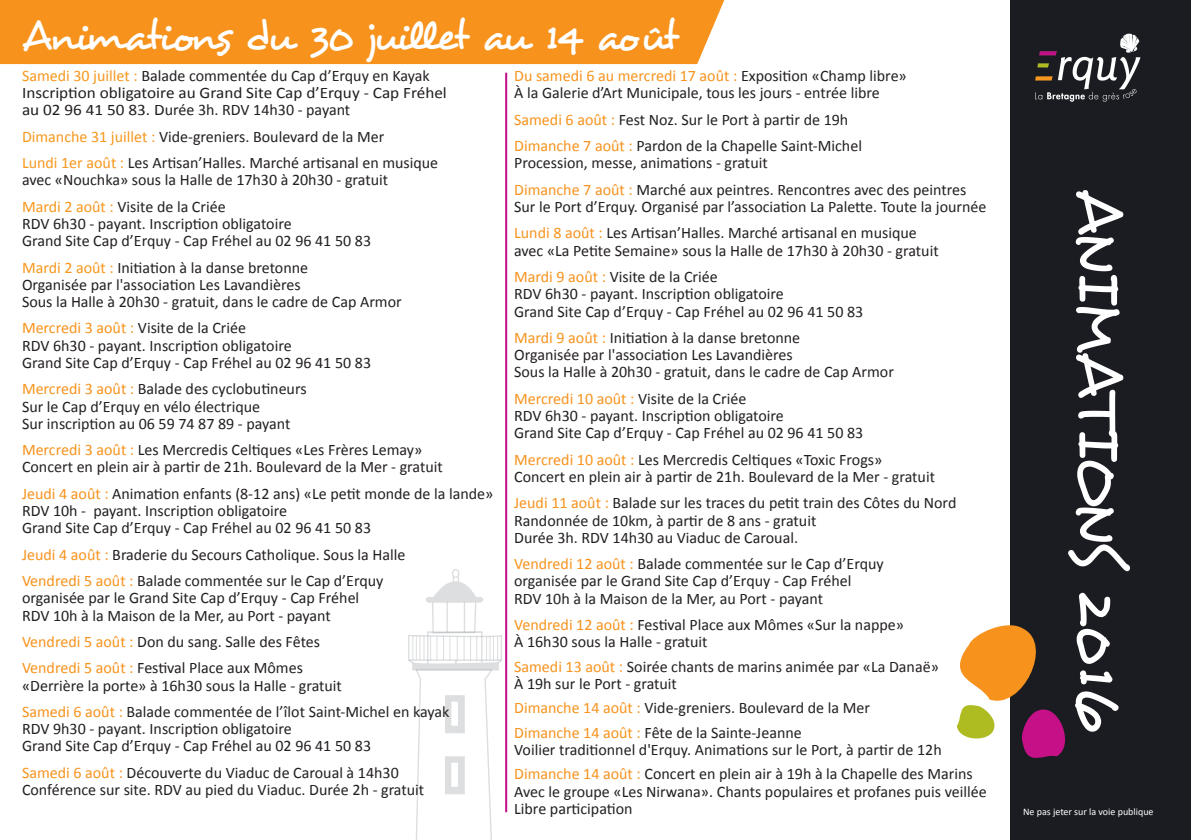
<style>
.page{position:relative;width:1191px;height:840px;background:#fff}
.page>*{position:absolute;margin:0;border:0;box-sizing:border-box;transform-origin:0 0}
.t1{font:64px "Desyrel";letter-spacing:-.005em;color:#fff}
.t2{font:42px "Desyrel";letter-spacing:-.07em;color:#fff}
.t3{font:16px/17.2px "Calibri";color:#231f20}
.t4{font:10px "Calibri";color:#fff}
.s1{color:#f7971d}
.s2{color:#f7931d}
</style>
<div class="page">
<div style="left:1011px;top:0;width:180px;height:839px;background:#1a1c21"></div>
<svg style="left:956px;top:617px;width:109px;height:151px"></svg>
<img style="left:1035px;top:33px;width:106px;height:69px">
<svg style="left:408px;top:569px;width:94px;height:270px"></svg>
<div style="left:450px;top:761px;width:9px;height:26px;border:1px solid #a7acb1"></div>
<hr style="left:505px;top:73px;width:2px;height:738px;background:#c51088">
<div style="left:0;top:0;width:724px;height:64px;background:#f7931d"></div>
<h2 class="t2" style="left:22px;top:10px;width:657px">Animations du 30 juillet au 14 août</h2>
<p class="t3" style="left:22px;top:67px;width:426px"><span class="s1">Samedi 30 juillet :</span> Balade commentée du Cap d’Erquy en Kayak<br>Inscription obligatoire au Grand Site Cap d’Erquy - Cap Fréhel au 02 96 41 50 83. Durée 3h. RDV 14h30 - payant</p>
<p class="t3" style="left:22px;top:123px;width:418px;line-height:26.4px"><span class="s1">Dimanche 31 juillet :</span> Vide-greniers. Boulevard de la Mer<br><span class="s1">Lundi 1er août :</span> Les Artisan’Halles. Marché artisanal en musique</p>
<p class="t3" style="left:22px;top:167px;width:368px;line-height:26.4px">avec «Nouchka» sous la Halle de 17h30 à 20h30 - gratuit<br><span class="s1">Mardi 2 août :</span> Visite de la Criée</p>
<p class="t3" style="left:22px;top:215px;width:351px">RDV 6h30 - payant. Inscription obligatoire<br>Grand Site Cap d’Erquy - Cap Fréhel au 02 96 41 50 83</p>
<p class="t3" style="left:22px;top:258px;width:381px"><span class="s1">Mardi 2 août :</span> Initiation à la danse bretonne<br>Organisée par l'association Les Lavandières<br>Sous la Halle à 20h30 - gratuit, dans le cadre de Cap Armor</p>
<p class="t3" style="left:22px;top:319px;width:351px"><span class="s2">Mercredi 3 août :</span> Visite de la Criée<br>RDV 6h30 - payant. Inscription obligatoire<br>Grand Site Cap d’Erquy - Cap Fréhel au 02 96 41 50 83</p>
<p class="t3" style="left:22px;top:380px;width:286px"><span class="s2">Mercredi 3 août :</span> Balade des cyclobutineurs<br>Sur le Cap d’Erquy en vélo électrique<br>Sur inscription au 06 59 74 87 89 - payant</p>
<p class="t3" style="left:22px;top:441px;width:422px"><span class="s2">Mercredi 3 août :</span> Les Mercredis Celtiques «Les Frères Lemay»<br>Concert en plein air à partir de 21h. Boulevard de la Mer - gratuit</p>
<p class="t3" style="left:22px;top:484px;width:473px"><span class="s2">Jeudi 4 août :</span> Animation enfants (8-12 ans) «Le petit monde de la lande»<br>RDV 10h - payant. Inscription obligatoire<br>Grand Site Cap d’Erquy - Cap Fréhel au 02 96 41 50 83</p>
<p class="t3" style="left:22px;top:541px;width:385px;line-height:26.4px"><span class="s2">Jeudi 4 août :</span> Braderie du Secours Catholique. Sous la Halle<br><span class="s2">Vendredi 5 août :</span> Balade commentée sur le Cap d’Erquy</p>
<p class="t3" style="left:22px;top:589px;width:339px">organisée par le Grand Site Cap d’Erquy - Cap Fréhel<br>RDV 10h à la Maison de la Mer, au Port - payant</p>
<p class="t3" style="left:22px;top:628px;width:300px;line-height:26.4px"><span class="s2">Vendredi 5 août :</span> Don du sang. Salle des Fêtes<br><span class="s2">Vendredi 5 août :</span> Festival Place aux Mômes</p>
<p class="t3" style="left:22px;top:671px;width:429px;line-height:26.4px">«Derrière la porte» à 16h30 sous la Halle - gratuit<br><span class="s2">Samedi 6 août :</span> Balade commentée de l’îlot Saint-Michel en kayak</p>
<p class="t3" style="left:22px;top:720px;width:351px">RDV 9h30 - payant. Inscription obligatoire<br>Grand Site Cap d’Erquy - Cap Fréhel au 02 96 41 50 83</p>
<p class="t3" style="left:22px;top:763px;width:404px"><span class="s2">Samedi 6 août :</span> Découverte du Viaduc de Caroual à 14h30<br>Conférence sur site. RDV au pied du Viaduc. Durée 2h - gratuit</p>
<p class="t3" style="left:514px;top:67px;width:394px"><span class="s2">Du samedi 6 au mercredi 17 août :</span> Exposition «Champ libre»<br>À la Galerie d’Art Municipale, tous les jours - entrée libre</p>
<p class="t3" style="left:514px;top:106px;width:349px;line-height:26.4px"><span class="s2">Samedi 6 août :</span> Fest Noz. Sur le Port à partir de 19h<br><span class="s2">Dimanche 7 août :</span> Pardon de la Chapelle Saint-Michel</p>
<p class="t3" style="left:514px;top:150px;width:454px;line-height:26.4px">Procession, messe, animations - gratuit<br><span class="s2">Dimanche 7 août :</span> Marché aux peintres. Rencontres avec des peintres</p>
<p class="t3" style="left:514px;top:193px;width:474px;line-height:26.4px">Sur le Port d’Erquy. Organisé par l’association La Palette. Toute la journée<br><span class="s2">Lundi 8 août :</span> Les Artisan’Halles. Marché artisanal en musique</p>
<p class="t3" style="left:514px;top:237px;width:426px;line-height:26.4px">avec «La Petite Semaine» sous la Halle de 17h30 à 20h30 - gratuit<br><span class="s2">Mardi 9 août :</span> Visite de la Criée</p>
<p class="t3" style="left:514px;top:285px;width:351px">RDV 6h30 - payant. Inscription obligatoire<br>Grand Site Cap d’Erquy - Cap Fréhel au 02 96 41 50 83</p>
<p class="t3" style="left:514px;top:329px;width:381px"><span class="s2">Mardi 9 août :</span> Initiation à la danse bretonne<br>Organisée par l'association Les Lavandières<br>Sous la Halle à 20h30 - gratuit, dans le cadre de Cap Armor</p>
<p class="t3" style="left:514px;top:390px;width:351px"><span class="s2">Mercredi 10 août :</span> Visite de la Criée<br>RDV 6h30 - payant. Inscription obligatoire<br>Grand Site Cap d’Erquy - Cap Fréhel au 02 96 41 50 83</p>
<p class="t3" style="left:514px;top:450px;width:422px"><span class="s2">Mercredi 10 août :</span> Les Mercredis Celtiques «Toxic Frogs»<br>Concert en plein air à partir de 21h. Boulevard de la Mer - gratuit</p>
<p class="t3" style="left:514px;top:494px;width:444px"><span class="s2">Jeudi 11 août :</span> Balade sur les traces du petit train des Côtes du Nord<br>Randonnée de 10km, à partir de 8 ans - gratuit<br>Durée 3h. RDV 14h30 au Viaduc de Caroual.</p>
<p class="t3" style="left:514px;top:555px;width:371px"><span class="s2">Vendredi 12 août :</span> Balade commentée sur le Cap d’Erquy organisée par le Grand Site Cap d’Erquy - Cap Fréhel<br>RDV 10h à la Maison de la Mer, au Port - payant</p>
<p class="t3" style="left:514px;top:616px;width:391px"><span class="s2">Vendredi 12 août :</span> Festival Place aux Mômes «Sur la nappe»<br>À 16h30 sous la Halle - gratuit</p>
<p class="t3" style="left:514px;top:657px;width:426px"><span class="s2">Samedi 13 août :</span> Soirée chants de marins animée par «La Danaë»<br>À 19h sur le Port - gratuit</p>
<p class="t3" style="left:514px;top:695px;width:357px;line-height:24.4px"><span class="s2">Dimanche 14 août :</span> Vide-greniers. Boulevard de la Mer<br><span class="s2">Dimanche 14 août :</span> Fête de la Sainte-Jeanne</p>
<p class="t3" style="left:514px;top:737px;width:460px;line-height:24.4px">Voilier traditionnel d'Erquy. Animations sur le Port, à partir de 12h<br><span class="s2">Dimanche 14 août :</span> Concert en plein air à 19h à la Chapelle des Marins</p>
<p class="t3" style="left:514px;top:782px;width:474px">Avec le groupe «Les Nirwana». Chants populaires et profanes puis veillée<br>Libre participation</p>
<h1 class="t1" style="left:1138px;top:189px;width:544px;rotate:90deg">ANIMATIONS 2016</h1>
<p class="t4" style="left:1023px;top:804px;width:132px">Ne pas jeter sur la voie publique</p>
</div>
